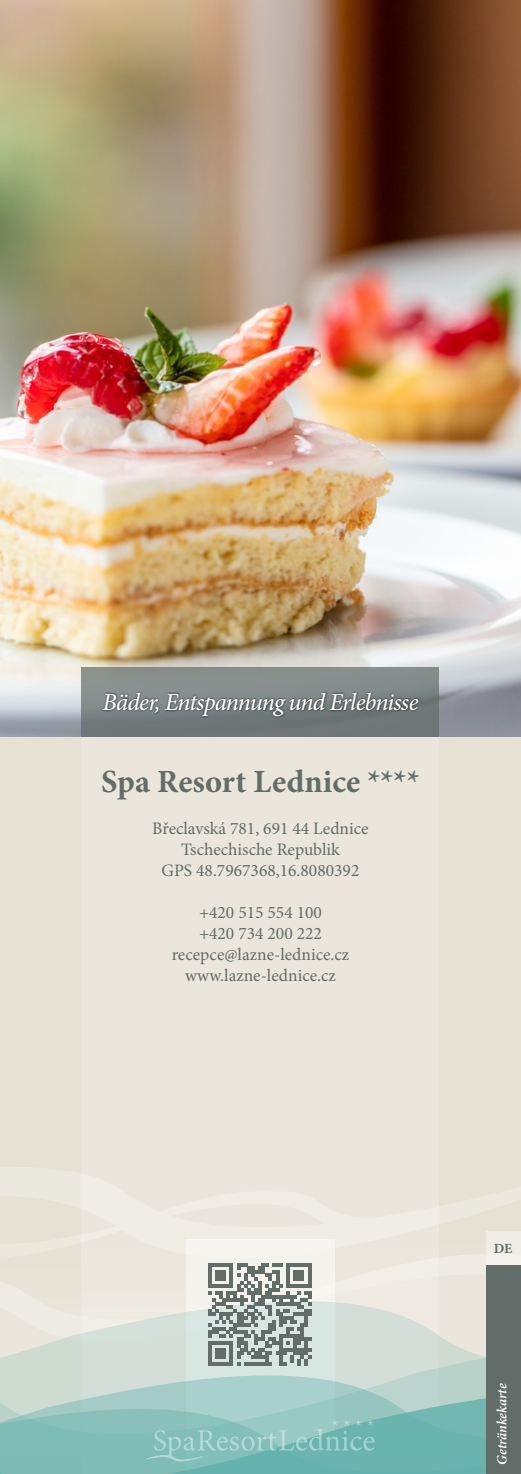
<style>
.page{position:relative;width:521px;height:1474px;background:#fff}
.page>*{position:absolute;margin:0;border:0;box-sizing:border-box;transform-origin:0 0}
.t1{font:700 32.38px "Minion Pro";letter-spacing:.005em;color:#626c68}
.t2{font:italic 500 24.5px "Minion Pro";letter-spacing:-.04em;color:#fff}
.t3{font:17.5px/21px "Minion Pro";color:#626c68;text-align:center}
.t4{font:italic 600 14px "Minion Pro";letter-spacing:-.01em;color:#fff}
.t5{font:700 14px "Minion Pro";color:#626c68}
</style>
<div class="page">
<div style="left:0;top:0;width:521px;height:1473px;background:#e5e1d3"></div>
<div style="left:82px;top:737px;width:357px;height:736px;background:#eae6db"></div>
<img style="left:0;top:0;width:521px;height:737px">
<div style="left:82px;top:667px;width:357px;height:70px;background:linear-gradient(to bottom,#8c9491,#6a7375)"></div>
<svg style="left:0;top:1167px;width:521px;height:57px"></svg>
<svg style="left:0;top:1234px;width:486px;height:35px"></svg>
<div style="left:186px;top:1239px;width:149px;height:234px;background:#f6f5f1"></div>
<svg style="left:0;top:1269px;width:486px;height:90px"></svg>
<svg style="left:0;top:1359px;width:486px;height:16px;background:#cedcd5"></svg>
<svg style="left:0;top:1375px;width:486px;height:98px;background:#95c5bf"></svg>
<svg style="left:146px;top:1419px;width:229px;height:42px;background:#86c0bc"></svg>
<div style="left:486px;top:1230px;width:35px;height:35px;background:#efede5"></div>
<div style="left:486px;top:1265px;width:35px;height:208px;background:#626c68"></div>
<svg style="left:208px;top:1263px;width:103px;height:102px"></svg>
<div style="left:101px;top:691px;width:320px;height:27px;background:#000;opacity:.7"></div>
<h2 class="t2" style="left:102px;top:685px;width:318px">Bäder, Entspannung und Erlebnisse</h2>
<h1 class="t1" style="left:101px;top:758px;width:320px">Spa Resort Lednice ****</h1>
<p class="t3" style="left:152px;top:817px;width:218px">Břeclavská 781, 691 44 Lednice<br>Tschechische Republik<br>GPS 48.7967368,16.8080392</p>
<p class="t3" style="left:172px;top:901px;width:179px">+420 515 554 100<br>+420 734 200 222 recepce@lazne-lednice.cz www.lazne-lednice.cz</p>
<p class="t5" style="left:494px;top:1238px;width:20px">DE</p>
<p class="t4" style="left:492px;top:1464px;width:83px;rotate:-90deg">Getränkekarte</p>
</div>
